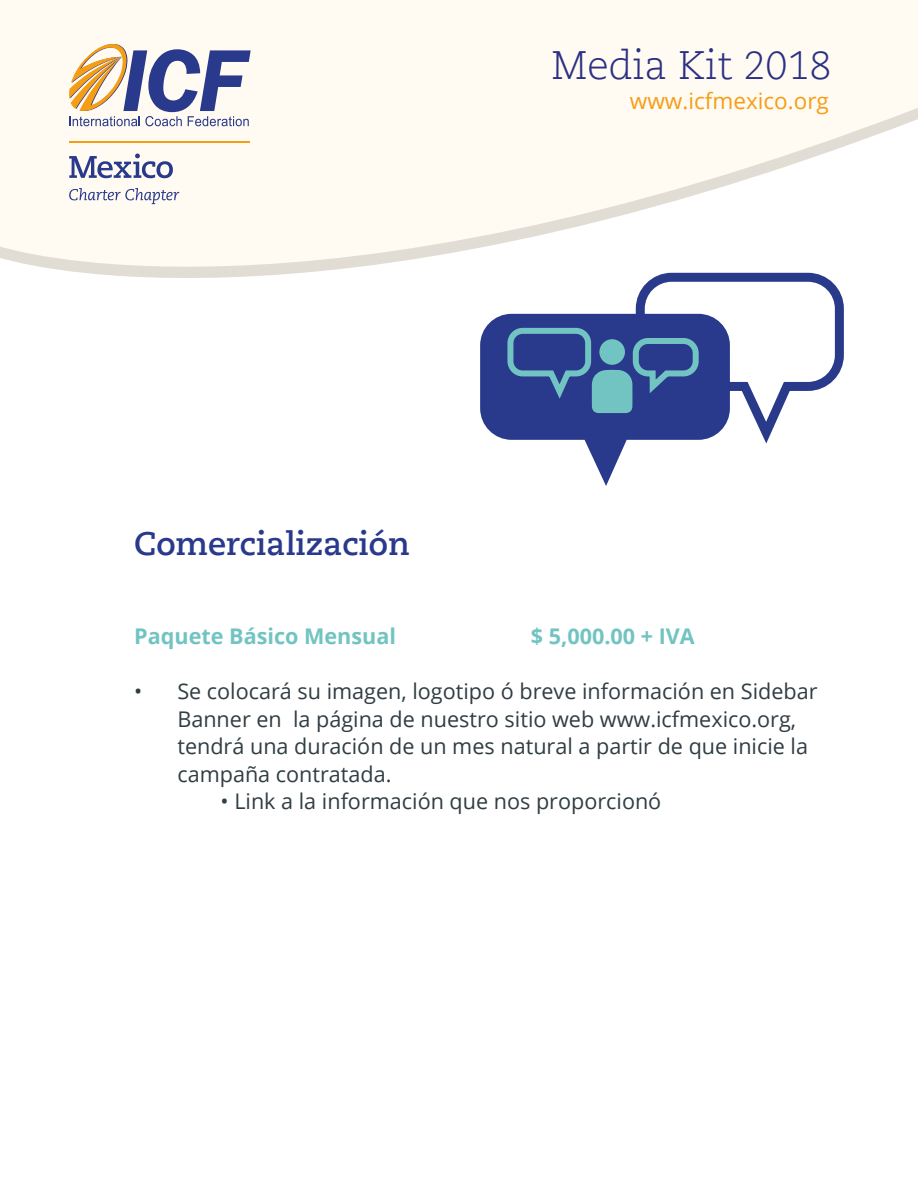
<style>
.page{position:relative;width:918px;height:1188px;background:#fff}
.page>*{position:absolute;margin:0;border:0;box-sizing:border-box;transform-origin:0 0}
.t1{font:300 39.6px "Caecilia LT Std";color:#2b3083}
.t2{font:700 32.4px "Caecilia LT Std";color:#29398b}
.t3{font:22.5px "Open Sans";color:#f59d16}
.t4{font:21.6px/27.6px "Open Sans";color:#303d43}
.t5{font:700 21.6px "Open Sans";color:#71c4c1}
</style>
<div class="page">
<svg style="left:480px;top:356px;width:364px;height:130px"></svg>
<svg style="left:480px;top:345px;width:364px;height:11px;fill:#29398b"></svg>
<svg style="left:0;top:0;width:918px;height:345px;fill:#fffbf2"></svg>
<svg style="left:69px;top:188px;width:110px;height:16px"></svg>
<svg style="left:69px;top:154px;width:104px;height:24px"></svg>
<svg style="left:69px;top:44px;width:182px;height:82px"></svg>
<hr style="left:69px;top:142px;width:181px;height:1px;background:#f59d15">
<h1 class="t1" style="left:551px;top:43px;width:282px">Media Kit 2018</h1>
<p class="t3" style="left:630px;top:86px;width:200px">www.icfmexico.org</p>
<h2 class="t2" style="left:134px;top:525px;width:277px">Comercialización</h2>
<p class="t5" style="left:134px;top:621px;width:263px">Paquete Básico Mensual</p>
<p class="t5" style="left:531px;top:621px;width:166px">$ 5,000.00 + IVA</p>
<p class="t4" style="left:177px;top:677px;width:642px;text-indent:-43px">• Se colocará su imagen, logotipo ó breve información en Sidebar Banner en la página de nuestro sitio web www.icfmexico.org, tendrá una duración de un mes natural a partir de que inicie la campaña contratada.</p>
<p class="t4" style="left:221px;top:787px;width:442px">• Link a la información que nos proporcionó</p>
</div>
